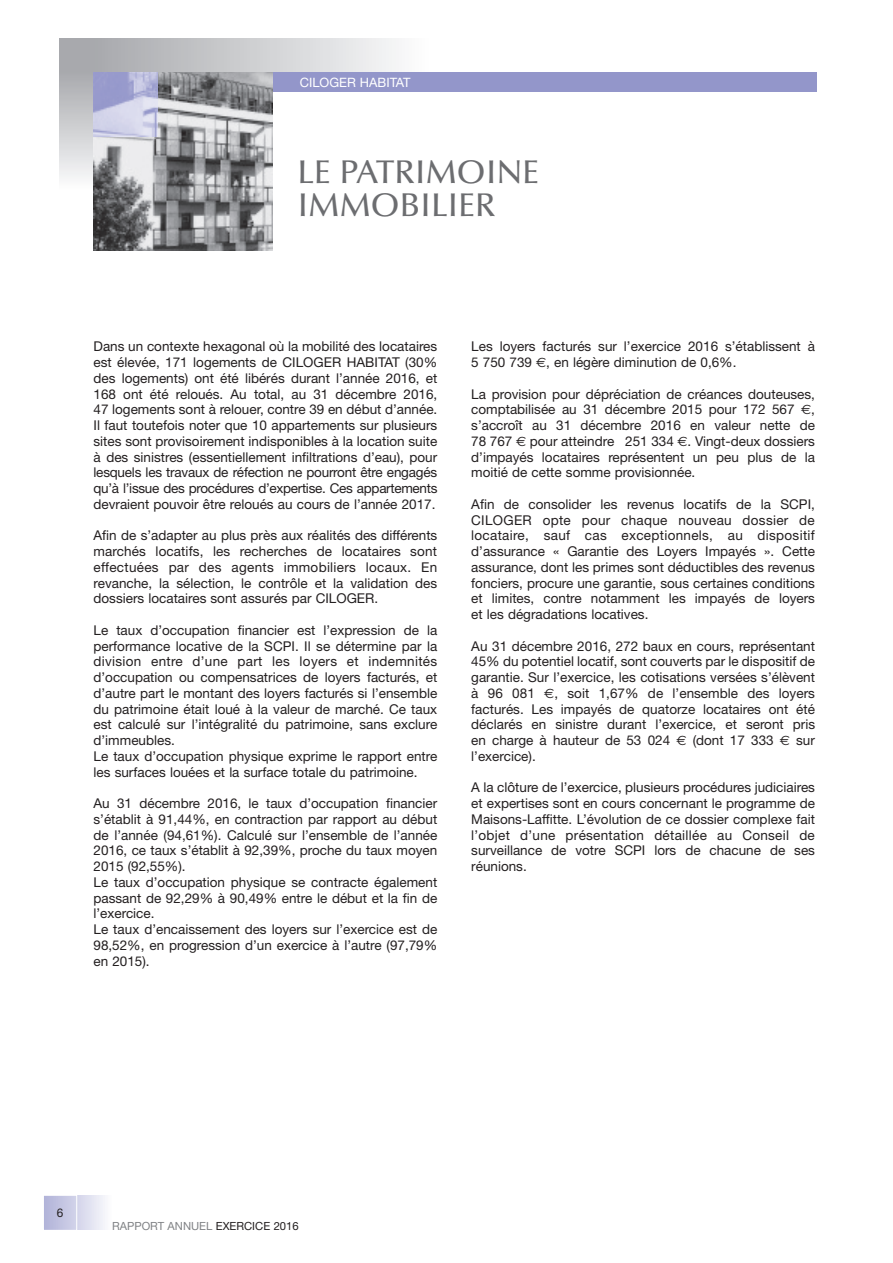
<style>
.page{position:relative;width:893px;height:1263px;background:#fff}
.page>*{position:absolute;margin:0;border:0;box-sizing:border-box;transform-origin:0 0}
.t1{font:500 33px/33px "Optima";color:#6c6d70}
.t2{font:13.5px/15.8px "Helvetica Neue";color:#231f20;text-align:justify}
.t3{font:12.9px "Helvetica Neue";color:#fff}
.t4{font:12px "Helvetica Neue";color:#231f20}
.t5{font:11.25px "Helvetica Neue";color:#808285}
.s1{font-family:"Euro Sans"}
.s2{color:#231f20}
</style>
<div class="page">
<div style="left:60px;top:38px;width:34px;height:34px;background:#a8a9ad"></div>
<div style="left:60px;top:95px;width:34px;height:95px;background:#b9babd"></div>
<div style="left:60px;top:102px;width:34px;height:88px;background:#bebfc1"></div>
<div style="left:60px;top:109px;width:34px;height:81px;background:#c2c3c6"></div>
<div style="left:60px;top:116px;width:34px;height:74px;background:#c7c8ca"></div>
<div style="left:60px;top:123px;width:34px;height:67px;background:#cccdcf"></div>
<div style="left:60px;top:130px;width:34px;height:60px;background:#d1d2d4"></div>
<div style="left:60px;top:136px;width:34px;height:54px;background:#d5d6d8"></div>
<div style="left:60px;top:142px;width:34px;height:48px;background:#d9dadc"></div>
<div style="left:60px;top:148px;width:34px;height:42px;background:#dddee0"></div>
<div style="left:60px;top:153px;width:34px;height:37px;background:#e1e2e4"></div>
<div style="left:60px;top:159px;width:34px;height:31px;background:#e5e6e8"></div>
<div style="left:60px;top:163px;width:34px;height:27px;background:#e9eaeb"></div>
<div style="left:60px;top:168px;width:34px;height:22px;background:#ededee"></div>
<div style="left:60px;top:173px;width:34px;height:17px;background:#f0f1f2"></div>
<div style="left:60px;top:177px;width:34px;height:13px;background:#f4f5f5"></div>
<div style="left:60px;top:182px;width:34px;height:8px;background:#f8f8f9"></div>
<hr style="left:60px;top:187px;width:34px;height:3px;background:#fcfcfc">
<div style="left:237px;top:38px;width:194px;height:34px;background:#cbccce"></div>
<div style="left:260px;top:38px;width:171px;height:34px;background:#d1d2d4"></div>
<div style="left:280px;top:38px;width:151px;height:34px;background:#d6d7d9"></div>
<div style="left:297px;top:38px;width:134px;height:34px;background:#dadbdd"></div>
<div style="left:313px;top:38px;width:118px;height:34px;background:#dedfe1"></div>
<div style="left:330px;top:38px;width:101px;height:34px;background:#e2e3e5"></div>
<div style="left:343px;top:38px;width:88px;height:34px;background:#e6e7e9"></div>
<div style="left:356px;top:38px;width:75px;height:34px;background:#eaebec"></div>
<div style="left:369px;top:38px;width:62px;height:34px;background:#eeeeef"></div>
<div style="left:383px;top:38px;width:48px;height:34px;background:#f1f2f3"></div>
<div style="left:396px;top:38px;width:35px;height:34px;background:#f5f5f6"></div>
<div style="left:409px;top:38px;width:22px;height:34px;background:#f9f9f9"></div>
<div style="left:422px;top:38px;width:9px;height:34px;background:#fdfdfd"></div>
<div style="left:272px;top:72px;width:544px;height:19px;background:#9396ca"></div>
<img style="left:94px;top:72px;width:178px;height:179px">
<img style="left:94px;top:72px;width:63px;height:64px">
<div style="left:53px;top:1196px;width:58px;height:34px;background:#babcdd"></div>
<div style="left:57px;top:1196px;width:54px;height:34px;background:#bebfdf"></div>
<div style="left:61px;top:1196px;width:50px;height:34px;background:#c2c4e1"></div>
<div style="left:64px;top:1196px;width:47px;height:34px;background:#c6c7e3"></div>
<div style="left:68px;top:1196px;width:43px;height:34px;background:#cacbe5"></div>
<div style="left:72px;top:1196px;width:39px;height:34px;background:#cecfe8"></div>
<div style="left:77px;top:1196px;width:34px;height:34px;background:#dddeee"></div>
<div style="left:78px;top:1196px;width:33px;height:34px;background:#d4d5eb"></div>
<div style="left:81px;top:1196px;width:30px;height:34px;background:#d9d9ec"></div>
<div style="left:85px;top:1196px;width:26px;height:34px;background:#dddeef"></div>
<div style="left:89px;top:1196px;width:22px;height:34px;background:#e1e2f1"></div>
<div style="left:92px;top:1196px;width:19px;height:34px;background:#e6e6f3"></div>
<div style="left:95px;top:1196px;width:16px;height:34px;background:#e9eaf4"></div>
<div style="left:99px;top:1196px;width:12px;height:34px;background:#eeeef6"></div>
<div style="left:102px;top:1196px;width:9px;height:34px;background:#f1f2f9"></div>
<div style="left:105px;top:1196px;width:6px;height:34px;background:#f5f5fa"></div>
<hr style="left:108px;top:1196px;width:3px;height:34px;background:#fafafc">
<div style="left:43px;top:1195px;width:34px;height:36px;border:1px solid #fff"></div>
<p class="t3" style="left:300px;top:74px;width:112px">CILOGER HABITAT</p>
<h1 class="t1" style="left:298px;top:157px;width:243px">LE PATRIMOINE<br>IMMOBILIER</h1>
<p class="t2" style="left:94px;top:338px;width:345px">Dans un contexte hexagonal où la mobilité des locataires est élevée, 171 logements de CILOGER HABITAT (30% des logements) ont été libérés durant l’année 2016, et 168 ont été reloués. Au total, au 31 décembre 2016, 47 logements sont à relouer, contre 39 en début d’année.<br>Il faut toutefois noter que 10 appartements sur plusieurs sites sont provisoirement indisponibles à la location suite à des sinistres (essentiellement infiltrations d’eau), pour lesquels les travaux de réfection ne pourront être engagés qu’à l’issue des procédures d’expertise. Ces appartements devraient pouvoir être reloués au cours de l’année 2017.</p>
<p class="t2" style="left:94px;top:527px;width:345px">Afin de s’adapter au plus près aux réalités des différents marchés locatifs, les recherches de locataires sont effectuées par des agents immobiliers locaux. En revanche, la sélection, le contrôle et la validation des dossiers locataires sont assurés par CILOGER.</p>
<p class="t2" style="left:94px;top:622px;width:345px;text-align:left">Le taux d’occupation financier est l’expression de la performance locative de la SCPI. Il se détermine par la division entre d’une part les loyers et indemnités d’occupation ou compensatrices de loyers facturés, et d’autre part le montant des loyers facturés si l’ensemble du patrimoine était loué à la valeur de marché. Ce taux est calculé sur l’intégralité du patrimoine, sans exclure d’immeubles.<br>Le taux d’occupation physique exprime le rapport entre les surfaces louées et la surface totale du patrimoine.</p>
<p class="t2" style="left:94px;top:795px;width:345px;text-align:left">Au 31 décembre 2016, le taux d’occupation financier s’établit à 91,44%, en contraction par rapport au début de l’année (94,61%). Calculé sur l’ensemble de l’année 2016, ce taux s’établit à 92,39%, proche du taux moyen 2015 (92,55%).<br>Le taux d’occupation physique se contracte également passant de 92,29% à 90,49% entre le début et la fin de l’exercice.<br>Le taux d’encaissement des loyers sur l’exercice est de 98,52%, en progression d’un exercice à l’autre (97,79% en 2015).</p>
<p class="t2" style="left:471px;top:338px;width:345px">Les loyers facturés sur l’exercice 2016 s’établissent à<br>5 750 739 <span class="s1">€</span>, en légère diminution de 0,6%.</p>
<p class="t2" style="left:471px;top:386px;width:345px">La provision pour dépréciation de créances douteuses, comptabilisée au 31 décembre 2015 pour 172 567 <span class="s1">€</span>, s’accroît au 31 décembre 2016 en valeur nette de 78 767 <span class="s1">€</span> pour atteindre 251 334 <span class="s1">€</span>. Vingt-deux dossiers d’impayés locataires représentent un peu plus de la moitié de cette somme provisionnée.</p>
<p class="t2" style="left:471px;top:496px;width:345px">Afin de consolider les revenus locatifs de la SCPI, CILOGER opte pour chaque nouveau dossier de locataire, sauf cas exceptionnels, au dispositif d’assurance « Garantie des Loyers Impayés ». Cette assurance, dont les primes sont déductibles des revenus fonciers, procure une garantie, sous certaines conditions et limites, contre notamment les impayés de loyers et les dégradations locatives.</p>
<p class="t2" style="left:471px;top:638px;width:345px">Au 31 décembre 2016, 272 baux en cours, représentant 45% du potentiel locatif, sont couverts par le dispositif de garantie. Sur l’exercice, les cotisations versées s’élèvent à 96 081 <span class="s1">€</span>, soit 1,67% de l’ensemble des loyers facturés. Les impayés de quatorze locataires ont été déclarés en sinistre durant l’exercice, et seront pris en charge à hauteur de 53 024 <span class="s1">€</span> (dont 17 333 <span class="s1">€</span> sur l’exercice).</p>
<p class="t2" style="left:471px;top:779px;width:345px">A la clôture de l’exercice, plusieurs procédures judiciaires et expertises sont en cours concernant le programme de Maisons-Laffitte. L’évolution de ce dossier complexe fait l’objet d’une présentation détaillée au Conseil de surveillance de votre SCPI lors de chacune de ses réunions.</p>
<p class="t4" style="left:57px;top:1206px;width:8px">6</p>
<p class="t5" style="left:112px;top:1219px;width:188px">RAPPORT ANNUEL <span class="s2">EXERCICE 2016</span></p>
</div>
